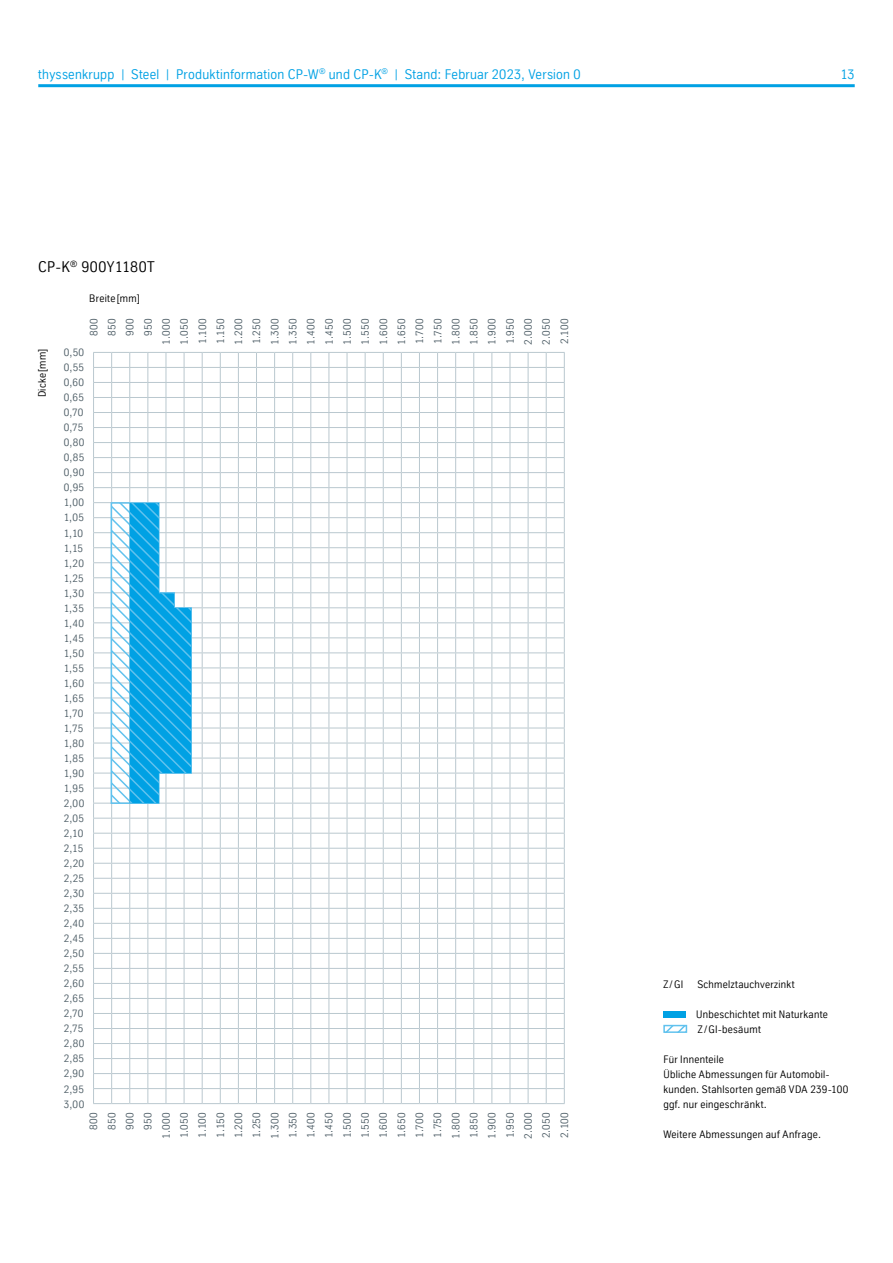
<style>
.page{position:relative;width:893px;height:1263px;background:#fff}
.page>*{position:absolute;margin:0;border:0;box-sizing:border-box;transform-origin:0 0}
.t1{font:15px "TK Type";letter-spacing:.03em;color:#000}
.t2{font:13.5px "TK Type";letter-spacing:.015em;color:#00a1e4}
.t3{font:10.5px/18.1px "TK Type";letter-spacing:.035em;color:#4c5c65;text-align:right}
.t4{font:10.5px/15px "TK Type";letter-spacing:.025em;color:#000}
</style>
<div class="page">
<svg style="left:93px;top:352px;width:472px;height:752px"></svg>
<div style="left:663px;top:1011px;width:23px;height:7px;background:#00a1e4"></div>
<svg style="left:667px;top:1028px;width:17px;height:2px"></svg>
<div style="left:663px;top:1025px;width:24px;height:8px;border:2px solid #61c2ee"></div>
<hr style="left:38px;top:84px;width:817px;height:3px;background:#00a1e4">
<p class="t2" style="left:38px;top:66px;width:544px">thyssenkrupp | Steel | Produktinformation CP-W<sup>®</sup> und CP-K<sup>®</sup> | Stand: Februar 2023, Version 0</p>
<p class="t2" style="left:840px;top:66px;width:16px">13</p>
<h1 class="t1" style="left:38px;top:258px;width:118px">CP-K<sup>®</sup> 900Y1180T</h1>
<p class="t4" style="left:89px;top:291px;width:52px">Breite[mm]</p>
<p class="t4" style="left:35px;top:397px;width:50px;rotate:-90deg">Dicke[mm]</p>
<p class="t3" style="left:85px;top:345px;width:28px;rotate:-90deg">800<br>850<br>900<br>950<br>1.000<br>1.050<br>1.100<br>1.150<br>1.200<br>1.250<br>1.300<br>1.350<br>1.400<br>1.450<br>1.500<br>1.550<br>1.600<br>1.650<br>1.700<br>1.750<br>1.800<br>1.850<br>1.900<br>1.950<br>2.000<br>2.050<br>2.100</p>
<p class="t3" style="left:64px;top:345px;width:22px;line-height:15px;text-align:justify">0,50<br>0,55<br>0,60<br>0,65<br>0,70<br>0,75<br>0,80<br>0,85<br>0,90<br>0,95<br>1,00<br>1,05<br>1,10<br>1,15<br>1,20<br>1,25<br>1,30<br>1,35<br>1,40<br>1,45<br>1,50<br>1,55<br>1,60<br>1,65<br>1,70<br>1,75<br>1,80<br>1,85<br>1,90<br>1,95<br>2,00<br>2,05<br>2,10<br>2,15<br>2,20<br>2,25<br>2,30<br>2,35<br>2,40<br>2,45<br>2,50<br>2,55<br>2,60<br>2,65<br>2,70<br>2,75<br>2,80<br>2,85<br>2,90<br>2,95<br>3,00</p>
<p class="t3" style="left:85px;top:1139px;width:28px;rotate:-90deg">800<br>850<br>900<br>950<br>1.000<br>1.050<br>1.100<br>1.150<br>1.200<br>1.250<br>1.300<br>1.350<br>1.400<br>1.450<br>1.500<br>1.550<br>1.600<br>1.650<br>1.700<br>1.750<br>1.800<br>1.850<br>1.900<br>1.950<br>2.000<br>2.050<br>2.100</p>
<p class="t4" style="left:663px;top:977px;width:22px">Z/GI</p>
<p class="t4" style="left:697px;top:977px;width:99px">Schmelztauchverzinkt</p>
<p class="t4" style="left:696px;top:1007px;width:133px">Unbeschichtet mit Naturkante<br>Z/GI-besäumt</p>
<p class="t4" style="left:663px;top:1052px;width:187px">Für Innenteile<br>Übliche Abmessungen für Automobil&shy;kunden. Stahlsorten gemäß VDA 239-100 ggf. nur eingeschränkt.</p>
<p class="t4" style="left:663px;top:1127px;width:159px">Weitere Abmessungen auf Anfrage.</p>
</div>
